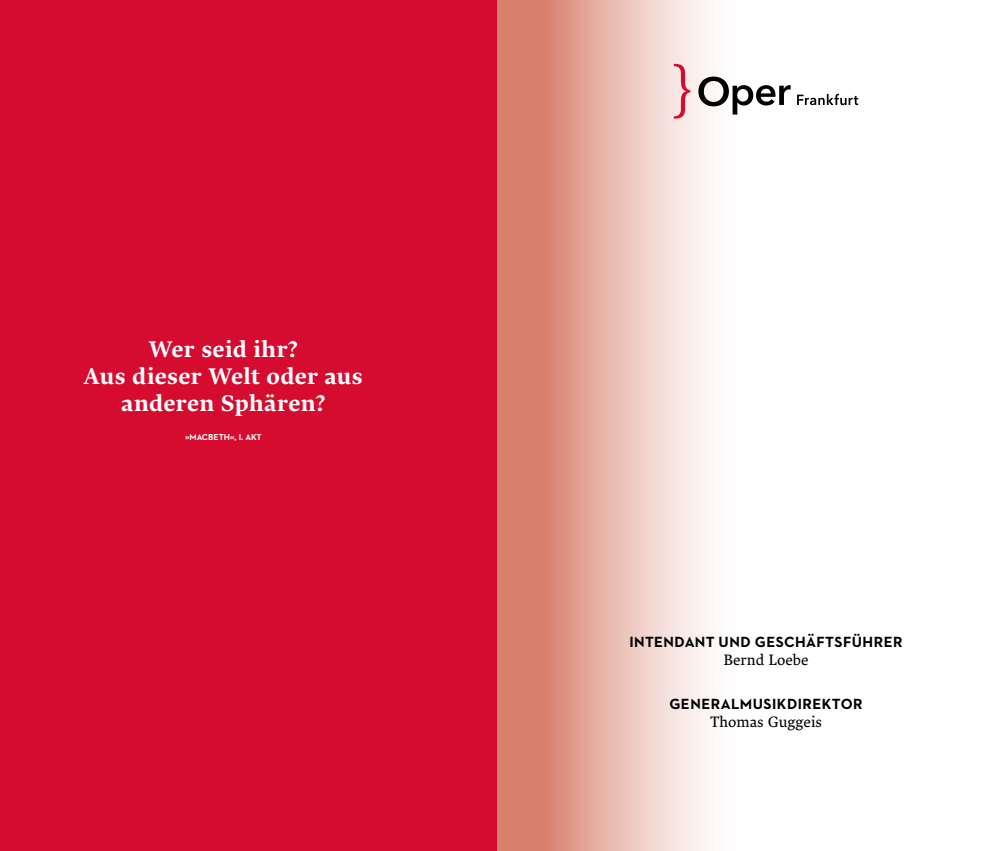
<style>
.page{position:relative;width:993px;height:851px;background:#fff}
.page>*{position:absolute;margin:0;border:0;box-sizing:border-box;transform-origin:0 0}
.t1{font:22.5px/27px "Lava Std Bld";letter-spacing:.015em;color:#fff;text-align:center}
.t2{font:700 15px "Neutraface 2 Text";letter-spacing:.03em;color:#000}
.t3{font:15px "Lava Std";color:#000}
.t4{font:700 8.75px "Neutraface 2 Text";color:#fff}
</style>
<div class="page">
<div style="left:546px;top:0;width:195px;height:850px;background:linear-gradient(to right,#db8c7a,#fff)"></div>
<div style="left:485px;top:0;width:61px;height:850px;background:#d8826e"></div>
<svg style="left:673px;top:64px;width:17px;height:55px"></svg>
<svg style="left:698px;top:77px;width:92px;height:37px"></svg>
<svg style="left:797px;top:94px;width:60px;height:11px"></svg>
<div style="left:0;top:0;width:496px;height:850px;background:#d50c2f"></div>
<h1 class="t1" style="left:84px;top:335px;width:280px">Wer seid ihr?<br>Aus dieser Welt oder aus anderen Sphären?</h1>
<p class="t4" style="left:185px;top:431px;width:78px">»MACBETH«, I. AKT</p>
<p class="t2" style="left:629px;top:632px;width:274px">INTENDANT UND GESCHÄFTSFÜHRER</p>
<p class="t3" style="left:723px;top:650px;width:87px">Bernd Loebe</p>
<p class="t2" style="left:669px;top:694px;width:195px">GENERALMUSIKDIREKTOR</p>
<p class="t3" style="left:709px;top:711px;width:113px">Thomas Guggeis</p>
</div>
